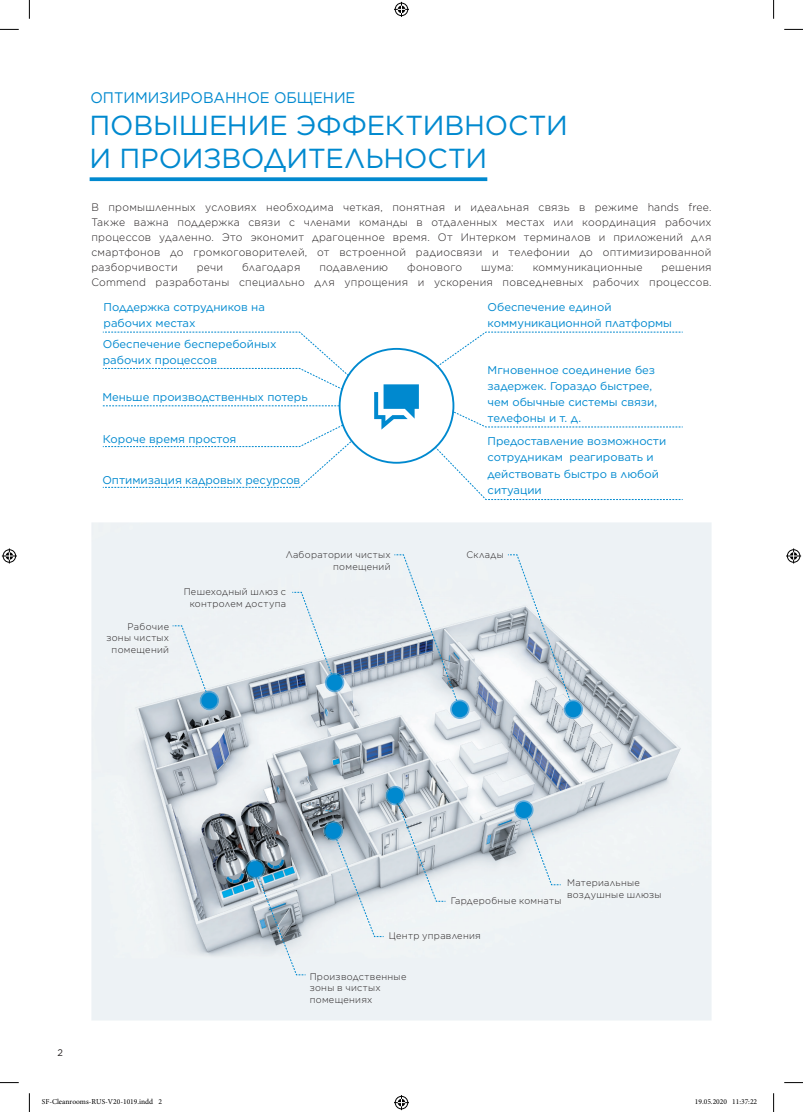
<style>
.page{position:relative;width:803px;height:1112px;background:#fff}
.page>*{position:absolute;margin:0;border:0;box-sizing:border-box;transform-origin:0 0}
.t1{font:27.5px/32.5px "Gotham";letter-spacing:-.005em;color:#0089cf}
.t2{font:15.25px "Gotham";letter-spacing:-.005em;color:#0089cf;scale:.96 1}
.t3{font:11.25px/16.2px "Gotham";color:#0089cf}
.t4{font:300 10.88px/15px "Gotham";letter-spacing:.025em;color:#231f20;text-align:justify;scale:.96 1}
.t5{font:300 9.62px/11.9px "Gotham";letter-spacing:.035em;color:#231f20;text-align:right;scale:.96 1}
.t6{font:9.62px "Gotham";color:#231f20;scale:.96 1}
.t7{font:7.5px "Minion Pro";color:#000}
</style>
<div class="page">
<img style="left:91px;top:522px;width:620px;height:498px">
<img style="left:200px;top:690px;width:19px;height:20px;border-radius:10px">
<div style="left:201px;top:692px;width:16px;height:16px;background:#0089cf;border-radius:50%"></div>
<svg style="left:172px;top:625px;width:37px;height:72px"></svg>
<img style="left:514px;top:800px;width:20px;height:19px;border-radius:10px">
<div style="left:516px;top:801px;width:16px;height:16px;background:#0089cf;border-radius:50%"></div>
<svg style="left:524px;top:812px;width:37px;height:73px"></svg>
<img style="left:385px;top:785px;width:20px;height:20px;border-radius:10px">
<div style="left:387px;top:787px;width:16px;height:16px;background:#0089cf;border-radius:50%"></div>
<svg style="left:396px;top:798px;width:50px;height:103px"></svg>
<img style="left:324px;top:820px;width:19px;height:20px;border-radius:10px">
<div style="left:325px;top:822px;width:16px;height:16px;background:#0089cf;border-radius:50%"></div>
<svg style="left:334px;top:833px;width:50px;height:104px"></svg>
<img style="left:246px;top:859px;width:19px;height:19px;border-radius:10px">
<div style="left:247px;top:860px;width:16px;height:16px;background:#0089cf;border-radius:50%"></div>
<svg style="left:256px;top:871px;width:50px;height:104px"></svg>
<img style="left:325px;top:672px;width:19px;height:20px;border-radius:10px">
<div style="left:327px;top:674px;width:16px;height:16px;background:#0089cf;border-radius:50%"></div>
<svg style="left:292px;top:591px;width:42px;height:88px"></svg>
<img style="left:450px;top:699px;width:20px;height:19px;border-radius:10px">
<div style="left:452px;top:701px;width:16px;height:16px;background:#0089cf;border-radius:50%"></div>
<svg style="left:394px;top:554px;width:65px;height:152px"></svg>
<img style="left:563px;top:699px;width:20px;height:19px;border-radius:10px">
<div style="left:565px;top:701px;width:16px;height:16px;background:#0089cf;border-radius:50%"></div>
<svg style="left:507px;top:554px;width:66px;height:152px"></svg>
<svg style="left:103px;top:405px;width:236px;height:1px"></svg>
<svg style="left:437px;top:331px;width:246px;height:36px"></svg>
<svg style="left:102px;top:416px;width:258px;height:72px"></svg>
<svg style="left:102px;top:331px;width:258px;height:64px"></svg>
<svg style="left:90px;top:177px;width:397px;height:4px;fill:#0089cf"></svg>
<div style="left:340px;top:349px;width:113px;height:113px;background:#fff;border-radius:50%"></div>
<svg style="left:374px;top:384px;width:309px;height:116px"></svg>
<svg style="left:0;top:29px;width:19px;height:1px"></svg>
<svg style="left:784px;top:29px;width:19px;height:1px"></svg>
<svg style="left:0;top:1082px;width:19px;height:1px"></svg>
<svg style="left:784px;top:1082px;width:19px;height:1px"></svg>
<svg style="left:29px;top:0;width:1px;height:19px"></svg>
<svg style="left:29px;top:1093px;width:1px;height:18px"></svg>
<svg style="left:773px;top:0;width:1px;height:19px"></svg>
<svg style="left:773px;top:1093px;width:1px;height:18px"></svg>
<svg style="left:394px;top:2px;width:15px;height:15px"></svg>
<svg style="left:394px;top:1095px;width:15px;height:14px"></svg>
<svg style="left:2px;top:548px;width:15px;height:15px"></svg>
<svg style="left:786px;top:548px;width:15px;height:15px"></svg>
<h2 class="t2" style="left:91px;top:88px;width:277px">оптимизированное оБщение</h2>
<h1 class="t1" style="left:90px;top:109px;width:480px">повышение Эффективности и производительности</h1>
<p class="t4" style="left:91px;top:200px;width:647px">В промышленных условиях необходима четкая, понятная и идеальная связь в режиме hands free.<br>Также важна поддержка связи с членами команды в отдаленных местах или координация рабочих процессов удаленно. Это экономит драгоценное время. От Интерком терминалов и приложений для смартфонов до громкоговорителей, от встроенной радиосвязи и телефонии до оптимизированной разборчивости</p>
<p class="t4" style="left:197px;top:259px;width:29px">речи</p>
<p class="t4" style="left:242px;top:259px;width:62px">благодаря</p>
<p class="t4" style="left:319px;top:259px;width:73px">подавлению</p>
<p class="t4" style="left:407px;top:259px;width:59px">фонового</p>
<p class="t4" style="left:481px;top:259px;width:35px">шума:</p>
<p class="t4" style="left:533px;top:259px;width:116px">коммуникационные</p>
<p class="t4" style="left:91px;top:259px;width:647px;text-align:right">решения<br>Commend разработаны специально для упрощения и ускорения повседневных рабочих процессов.</p>
<p class="t3" style="left:488px;top:299px;width:186px">обеспечение единой коммуникационной платформы</p>
<p class="t3" style="left:488px;top:361px;width:171px">мгновенное соединение без задержек. Гораздо быстрее, чем обычные системы связи, телефоны и т. д.</p>
<p class="t3" style="left:104px;top:298px;width:163px">поддержка сотрудников на рабочих местах</p>
<p class="t3" style="left:103px;top:335px;width:175px">обеспечение бесперебойных рабочих процессов</p>
<p class="t3" style="left:102px;top:388px;width:207px">меньше производственных потерь</p>
<p class="t3" style="left:103px;top:430px;width:135px">короче время простоя</p>
<p class="t3" style="left:488px;top:432px;width:180px">предоставление возможности сотрудникам реагировать и действовать быстро в любой ситуации</p>
<p class="t3" style="left:102px;top:471px;width:199px">оптимизация кадровых ресурсов</p>
<p class="t5" style="left:106px;top:619px;width:67px">Рабочие зоны чистых помещений</p>
<p class="t5" style="left:286px;top:548px;width:111px">Лаборатории чистых помещений</p>
<p class="t5" style="left:184px;top:585px;width:108px">Пешеходный шлюз с контролем доступа</p>
<p class="t5" style="left:466px;top:548px;width:40px">Склады</p>
<p class="t6" style="left:58px;top:1045px;width:7px">2</p>
<p class="t5" style="left:567px;top:876px;width:100px;text-align:left">Материальные воздушные шлюзы</p>
<p class="t5" style="left:451px;top:894px;width:117px">Гардеробные комнаты</p>
<p class="t5" style="left:389px;top:929px;width:97px">Центр управления</p>
<p class="t5" style="left:310px;top:969px;width:102px;text-align:left">Производственные зоны в чистых помещениях</p>
<p class="t7" style="left:42px;top:1096px;width:122px">SF-Cleanrooms-RUS-V20-1019.indd 2</p>
<p class="t7" style="left:695px;top:1096px;width:64px">19.05.2020 11:37:22</p>
</div>
